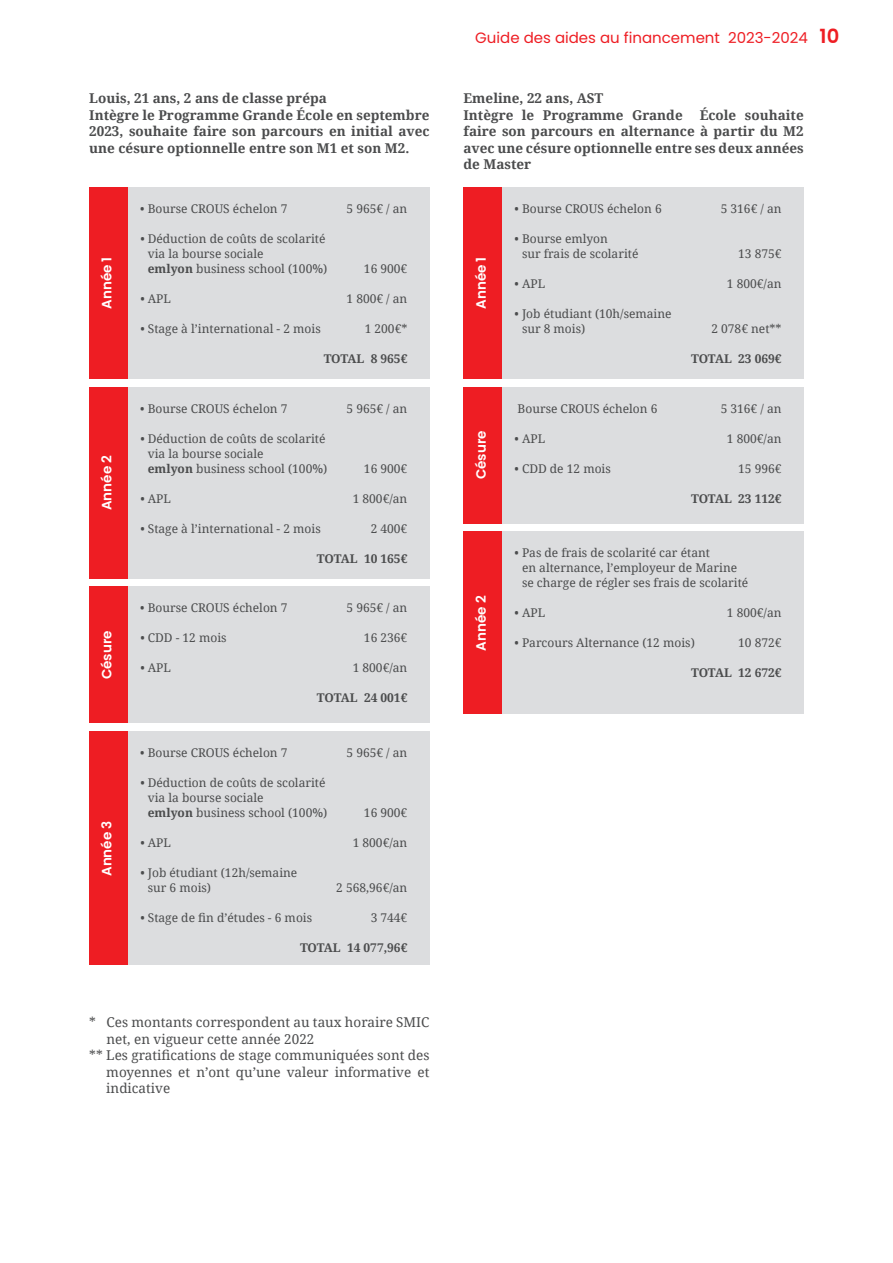
<style>
.page{position:relative;width:893px;height:1263px;background:#fff}
.page>*{position:absolute;margin:0;border:0;box-sizing:border-box;transform-origin:0 0}
.t1{font:15px "Poppins";color:#ee1d23}
.t2{font:700 13.5px/16.5px "Noto Serif";color:#4b4c4d}
.t3{font:13.5px "Noto Serif";color:#4b4c4d}
.t4{font:600 13.5px "Poppins";color:#fff}
.t5{font:12px/15px "Noto Serif";color:#4b4c4d}
.t6{font:700 12px "Noto Serif";color:#4b4c4d}
.s1{font-weight:700}
.s2{font-weight:600;font-size:19.5px}
</style>
<div class="page">
<div style="left:128px;top:187px;width:301px;height:191px;background:#dcdddf"></div>
<div style="left:128px;top:387px;width:301px;height:191px;background:#dcdddf"></div>
<div style="left:128px;top:587px;width:301px;height:136px;background:#dcdddf"></div>
<div style="left:128px;top:731px;width:301px;height:234px;background:#dcdddf"></div>
<div style="left:89px;top:187px;width:39px;height:191px;background:#ee1d23"></div>
<div style="left:89px;top:387px;width:39px;height:191px;background:#ee1d23"></div>
<div style="left:89px;top:587px;width:39px;height:136px;background:#ee1d23"></div>
<div style="left:89px;top:731px;width:39px;height:234px;background:#ee1d23"></div>
<div style="left:502px;top:187px;width:302px;height:191px;background:#dcdddf"></div>
<div style="left:502px;top:387px;width:302px;height:136px;background:#dcdddf"></div>
<div style="left:502px;top:531px;width:302px;height:183px;background:#dcdddf"></div>
<div style="left:463px;top:187px;width:39px;height:191px;background:#ee1d23"></div>
<div style="left:463px;top:387px;width:39px;height:136px;background:#ee1d23"></div>
<div style="left:463px;top:531px;width:39px;height:183px;background:#ee1d23"></div>
<p class="t2" style="left:89px;top:90px;width:342px">Louis, 21 ans, 2 ans de classe prépa<br>Intègre le Programme Grande École en septembre 2023, souhaite faire son parcours en initial avec une césure optionnelle entre son M1 et son M2.</p>
<p class="t4" style="left:99px;top:309px;width:54px;rotate:-90deg">Année 1</p>
<p class="t4" style="left:99px;top:510px;width:57px;rotate:-90deg">Année 2</p>
<p class="t4" style="left:99px;top:679px;width:50px;rotate:-90deg">Césure</p>
<p class="t4" style="left:99px;top:876px;width:57px;rotate:-90deg">Année 3</p>
<p class="t5" style="left:140px;top:200px;width:149px">• Bourse CROUS échelon 7</p>
<p class="t5" style="left:346px;top:200px;width:62px">5 965€ / an</p>
<p class="t5" style="left:148px;top:230px;width:181px;text-indent:-7px">• Déduction de coûts de scolarité via la bourse sociale<br><span class="s1">emlyon</span> business school (100%)</p>
<p class="t5" style="left:364px;top:260px;width:45px">16 900€</p>
<p class="t5" style="left:140px;top:290px;width:32px">• APL</p>
<p class="t5" style="left:346px;top:290px;width:62px">1 800€ / an</p>
<p class="t5" style="left:140px;top:320px;width:182px">• Stage à l’international - 2 mois</p>
<p class="t5" style="left:365px;top:320px;width:44px">1 200€*</p>
<p class="t6" style="left:324px;top:350px;width:85px">TOTAL 8 965€</p>
<p class="t5" style="left:140px;top:400px;width:149px">• Bourse CROUS échelon 7</p>
<p class="t5" style="left:346px;top:400px;width:62px">5 965€ / an</p>
<p class="t5" style="left:148px;top:430px;width:181px;text-indent:-7px">• Déduction de coûts de scolarité via la bourse sociale<br><span class="s1">emlyon</span> business school (100%)</p>
<p class="t5" style="left:364px;top:460px;width:45px">16 900€</p>
<p class="t5" style="left:140px;top:490px;width:32px">• APL</p>
<p class="t5" style="left:353px;top:490px;width:56px">1 800€/an</p>
<p class="t5" style="left:140px;top:520px;width:182px">• Stage à l’international - 2 mois</p>
<p class="t5" style="left:371px;top:520px;width:38px">2 400€</p>
<p class="t6" style="left:317px;top:550px;width:92px">TOTAL 10 165€</p>
<p class="t5" style="left:140px;top:600px;width:149px">• Bourse CROUS échelon 7</p>
<p class="t5" style="left:346px;top:600px;width:62px">5 965€ / an</p>
<p class="t5" style="left:140px;top:630px;width:88px">• CDD - 12 mois</p>
<p class="t5" style="left:364px;top:630px;width:45px">16 236€</p>
<p class="t5" style="left:140px;top:660px;width:32px">• APL</p>
<p class="t5" style="left:353px;top:660px;width:56px">1 800€/an</p>
<p class="t6" style="left:317px;top:690px;width:92px">TOTAL 24 001€</p>
<p class="t5" style="left:140px;top:745px;width:149px">• Bourse CROUS échelon 7</p>
<p class="t5" style="left:346px;top:745px;width:62px">5 965€ / an</p>
<p class="t5" style="left:148px;top:775px;width:181px;text-indent:-7px">• Déduction de coûts de scolarité via la bourse sociale<br><span class="s1">emlyon</span> business school (100%)</p>
<p class="t5" style="left:364px;top:805px;width:45px">16 900€</p>
<p class="t5" style="left:140px;top:835px;width:32px">• APL</p>
<p class="t5" style="left:353px;top:835px;width:56px">1 800€/an</p>
<p class="t5" style="left:148px;top:865px;width:151px;text-indent:-7px">• Job étudiant (12h/semaine sur 6 mois)</p>
<p class="t5" style="left:336px;top:880px;width:73px">2 568,96€/an</p>
<p class="t5" style="left:140px;top:910px;width:173px">• Stage de fin d’études - 6 mois</p>
<p class="t5" style="left:371px;top:910px;width:38px">3 744€</p>
<p class="t6" style="left:300px;top:939px;width:109px">TOTAL 14 077,96€</p>
<p class="t3" style="left:89px;top:1013px;width:342px">* Ces montants correspondent au taux horaire SMIC</p>
<p class="t3" style="left:107px;top:1030px;width:209px">net, en vigueur cette année 2022</p>
<p class="t3" style="left:89px;top:1046px;width:342px">** Les gratifications de stage communiquées sont des</p>
<p class="t3" style="left:106px;top:1063px;width:325px">moyennes et n’ont qu’une valeur informative et</p>
<p class="t3" style="left:106px;top:1079px;width:65px">indicative</p>
<p class="t1" style="left:475px;top:29px;width:365px">Guide des aides au financement 2023-2024 <span class="s2">10</span></p>
<p class="t2" style="left:463px;top:90px;width:221px">Emeline, 22 ans, AST<br>Intègre le Programme Grande</p>
<p class="t2" style="left:463px;top:106px;width:342px;text-align:justify;text-indent:236px">École souhaite faire son parcours en alternance à partir du M2 avec une césure optionnelle entre ses deux années de Master</p>
<p class="t4" style="left:473px;top:309px;width:54px;rotate:-90deg">Année 1</p>
<p class="t4" style="left:473px;top:479px;width:50px;rotate:-90deg">Césure</p>
<p class="t4" style="left:473px;top:650px;width:57px;rotate:-90deg">Année 2</p>
<p class="t5" style="left:514px;top:200px;width:149px">• Bourse CROUS échelon 6</p>
<p class="t5" style="left:721px;top:200px;width:62px">5 316€ / an</p>
<p class="t5" style="left:522px;top:230px;width:118px;text-indent:-7px">• Bourse emlyon<br>sur frais de scolarité</p>
<p class="t5" style="left:738px;top:245px;width:45px">13 875€</p>
<p class="t5" style="left:515px;top:275px;width:32px">• APL</p>
<p class="t5" style="left:727px;top:275px;width:56px">1 800€/an</p>
<p class="t5" style="left:522px;top:305px;width:151px;text-indent:-7px">• Job étudiant (10h/semaine sur 8 mois)</p>
<p class="t5" style="left:711px;top:320px;width:72px">2 078€ net**</p>
<p class="t6" style="left:691px;top:350px;width:92px">TOTAL 23 069€</p>
<p class="t5" style="left:518px;top:400px;width:141px">Bourse CROUS échelon 6</p>
<p class="t5" style="left:721px;top:400px;width:62px">5 316€ / an</p>
<p class="t5" style="left:514px;top:430px;width:32px">• APL</p>
<p class="t5" style="left:727px;top:430px;width:56px">1 800€/an</p>
<p class="t5" style="left:514px;top:460px;width:98px">• CDD de 12 mois</p>
<p class="t5" style="left:738px;top:460px;width:45px">15 996€</p>
<p class="t6" style="left:691px;top:490px;width:92px">TOTAL 23 112€</p>
<p class="t5" style="left:522px;top:545px;width:228px;text-indent:-7px">• Pas de frais de scolarité car étant<br>en alternance, l’employeur de Marine se charge de régler ses frais de scolarité</p>
<p class="t5" style="left:514px;top:605px;width:32px">• APL</p>
<p class="t5" style="left:727px;top:605px;width:56px">1 800€/an</p>
<p class="t5" style="left:514px;top:635px;width:182px">• Parcours Alternance (12 mois)</p>
<p class="t5" style="left:738px;top:635px;width:45px">10 872€</p>
<p class="t6" style="left:691px;top:664px;width:92px">TOTAL 12 672€</p>
</div>
